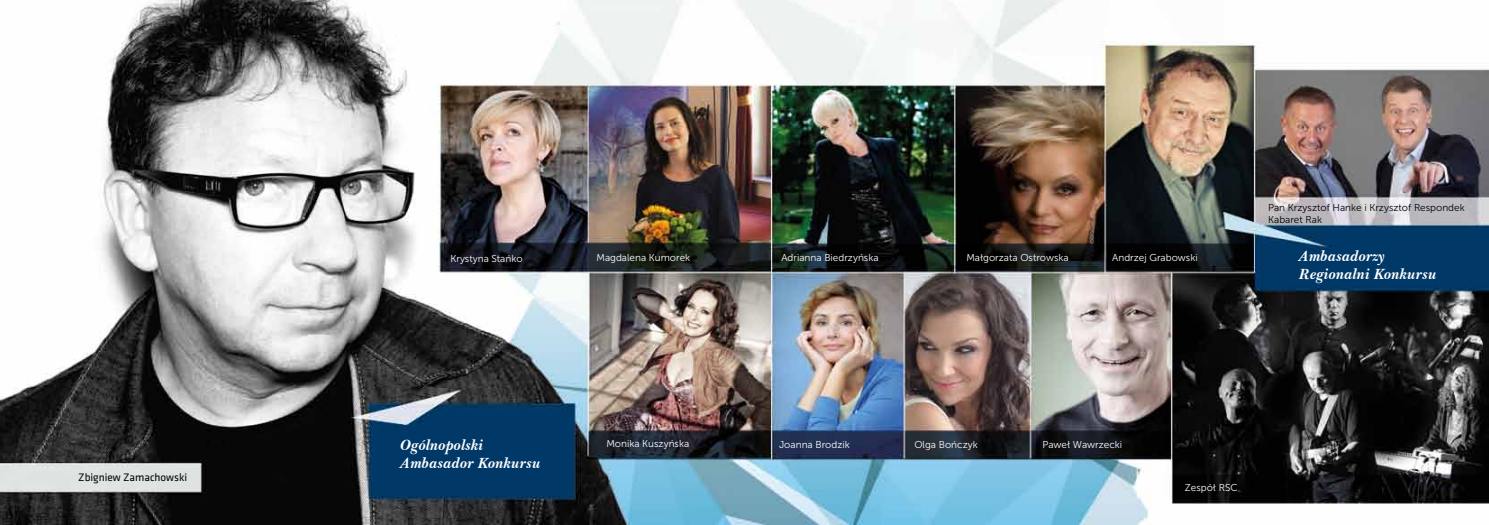
<style>
.page{position:relative;width:1489px;height:525px;background:#fff}
.page>*{position:absolute;margin:0;border:0;box-sizing:border-box;transform-origin:0 0}
.t1{font:italic 700 15px/18px "Baskerville BT";color:#fff}
.t2{font:11.25px "Klavika";color:#000}
.t3{font:10px "Museo Sans 300";color:#fff}
.t4{font:10px/12px "Museo Sans 300";color:#000}
</style>
<div class="page">
<img style="left:0;top:0;width:1488px;height:524px">
<p class="t2" style="left:78px;top:470px;width:111px">Zbigniew Zamachowski</p>
<p class="t3" style="left:450px;top:253px;width:74px">Krystyna Stańko</p>
<p class="t3" style="left:596px;top:251px;width:95px">Magdalena Kumorek</p>
<p class="t3" style="left:781px;top:251px;width:99px">Adrianna Biedrzyńska</p>
<p class="t3" style="left:966px;top:251px;width:104px">Małgorzata Ostrowska</p>
<p class="t3" style="left:1112px;top:251px;width:87px">Andrzej Grabowski</p>
<p class="t4" style="left:1267px;top:201px;width:198px">Pan Krzysztof Hanke i Krzysztof Respondek<br>Kabaret Rak</p>
<h1 class="t1" style="left:1299px;top:246px;width:139px">Ambasadorzy<br>Regionalni Konkursu</h1>
<h1 class="t1" style="left:400px;top:435px;width:142px">Ogólnopolski<br>Ambasador Konkursu</h1>
<p class="t3" style="left:606px;top:438px;width:84px">Monika Kuszyńska</p>
<p class="t3" style="left:779px;top:439px;width:72px">Joanna Brodzik</p>
<p class="t3" style="left:914px;top:439px;width:65px">Olga Bończyk</p>
<p class="t3" style="left:1042px;top:439px;width:81px">Paweł Wawrzecki</p>
<p class="t3" style="left:1184px;top:482px;width:54px">Zespół RSC</p>
</div>
